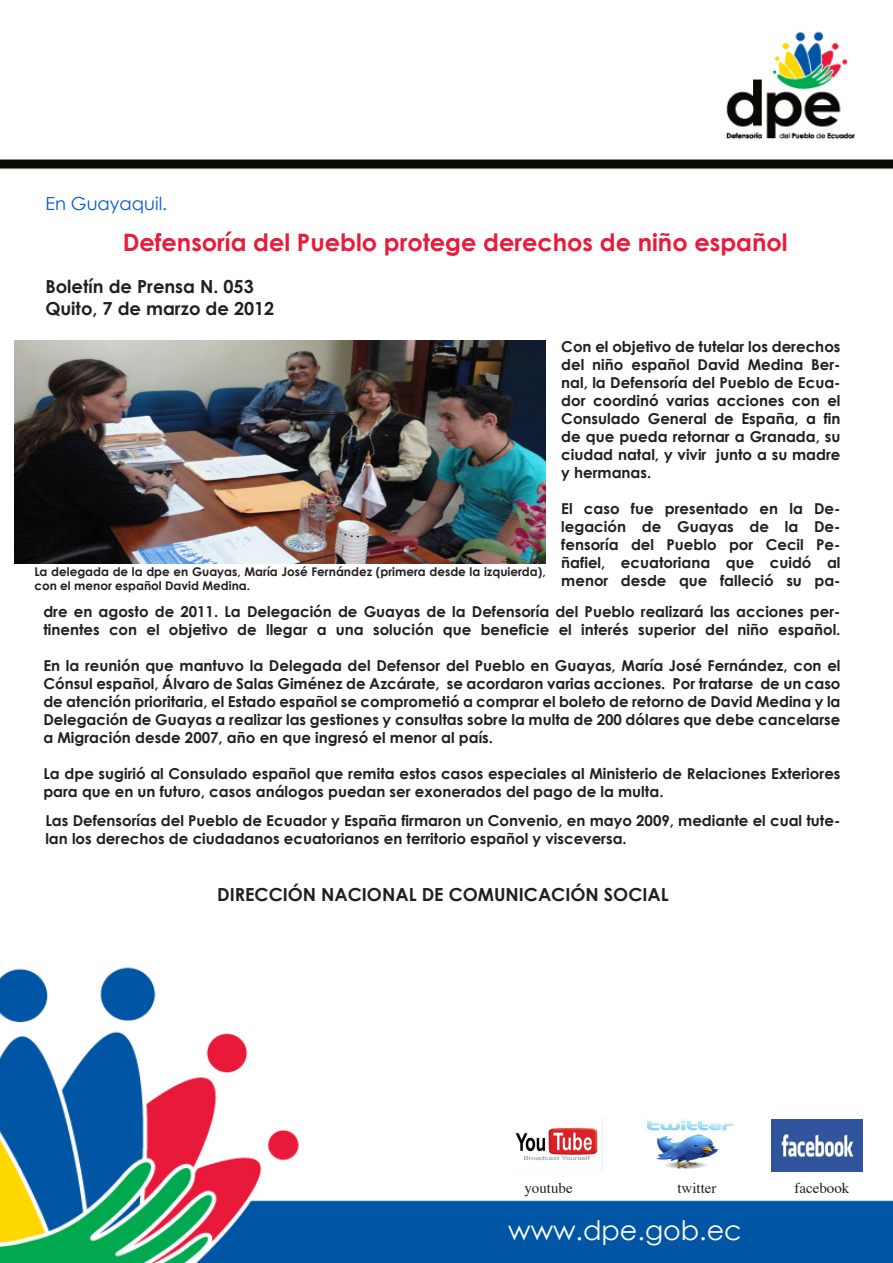
<style>
.page{position:relative;width:893px;height:1263px;background:#fff}
.page>*{position:absolute;margin:0;border:0;box-sizing:border-box;transform-origin:0 0}
.t1{font:27px "Century Gothic";color:#fff}
.t2{font:700 24px "Century Gothic";color:#ea1a3a}
.t3{font:700 18px "Century Gothic";color:#231f20}
.t4{font:18px "Century Gothic";color:#0059e2}
.t5{font:700 15px/18px "Century Gothic";color:#231f20}
.t6{font:15px "Times";color:#231f20}
.t7{font:700 12px/14.4px "Century Gothic";color:#231f20}
</style>
<div class="page">
<img style="left:0;top:31px;width:893px;height:1232px">
<img style="left:512px;top:1118px;width:91px;height:53px">
<img style="left:644px;top:1118px;width:91px;height:53px">
<img style="left:772px;top:1119px;width:90px;height:53px">
<div style="left:380px;top:1220px;width:427px;height:26px;background:#0055a5"></div>
<div style="left:58px;top:108px;width:644px;height:37px;background:#fff"></div>
<img style="left:14px;top:340px;width:532px;height:223px">
<p class="t4" style="left:45px;top:191px;width:123px">En Guayaquil.</p>
<p class="t2" style="left:123px;top:227px;width:666px">Defensoría del Pueblo protege derechos de niño español</p>
<p class="t3" style="left:45px;top:276px;width:210px">Boletín de Prensa N. 053</p>
<p class="t3" style="left:45px;top:297px;width:230px">Quito, 7 de marzo de 2012</p>
<p class="t7" style="left:34px;top:564px;width:513px">La delegada de la dpe en Guayas, María José Fernández (primera desde la izquierda), con el menor español David Medina.</p>
<p class="t5" style="left:561px;top:337px;width:281px;text-align:justify">Con el objetivo de tutelar los derechos del niño español David Medina Ber&shy;nal, la Defensoría del Pueblo de Ecua&shy;dor coordinó varias acciones con el Consulado General de España, a fin de que pueda retornar a Granada, su ciudad natal, y vivir junto a su madre y hermanas.</p>
<p class="t5" style="left:561px;top:499px;width:281px;text-align:justify">El caso fue presentado en la De&shy;legación de Guayas de la De&shy;fensoría del Pueblo por Cecil Pe&shy;ñafiel, ecuatoriana que cuidó al menor desde que falleció su pa-</p>
<p class="t5" style="left:43px;top:602px;width:799px">dre en agosto de 2011. La Delegación de Guayas de la Defensoría del Pueblo realizará las acciones per&shy;tinentes con el objetivo de llegar a una solución que beneficie el interés superior del niño español.</p>
<p class="t5" style="left:43px;top:656px;width:799px;text-align:justify">En la reunión que mantuvo la Delegada del Defensor del Pueblo en Guayas, María José Fernández, con el Cónsul español, Álvaro de Salas Giménez de Azcárate, se acordaron varias acciones. Por tratarse de un caso de atención prioritaria, el Estado español se comprometió a comprar el boleto de retorno de David Medina y la Delegación de Guayas a realizar las gestiones y consultas sobre la multa de 200 dólares que debe cancelarse a Migración desde 2007, año en que ingresó el menor al país.</p>
<p class="t5" style="left:43px;top:764px;width:799px">La dpe sugirió al Consulado español que remita estos casos especiales al Ministerio de Relaciones Exteriores para que en un futuro, casos análogos puedan ser exonerados del pago de la multa.</p>
<p class="t5" style="left:45px;top:811px;width:797px">Las Defensorías del Pueblo de Ecuador y España firmaron un Convenio, en mayo 2009, mediante el cual tute&shy;lan los derechos de ciudadanos ecuatorianos en territorio español y visceversa.</p>
<p class="t3" style="left:217px;top:883px;width:453px">DIRECCIÓN NACIONAL DE COMUNICACIÓN SOCIAL</p>
<p class="t6" style="left:524px;top:1174px;width:50px">youtube</p>
<p class="t6" style="left:677px;top:1174px;width:41px">twitter</p>
<p class="t6" style="left:794px;top:1174px;width:56px">facebook</p>
<p class="t1" style="left:508px;top:1212px;width:235px">www.dpe.gob.ec</p>
</div>
